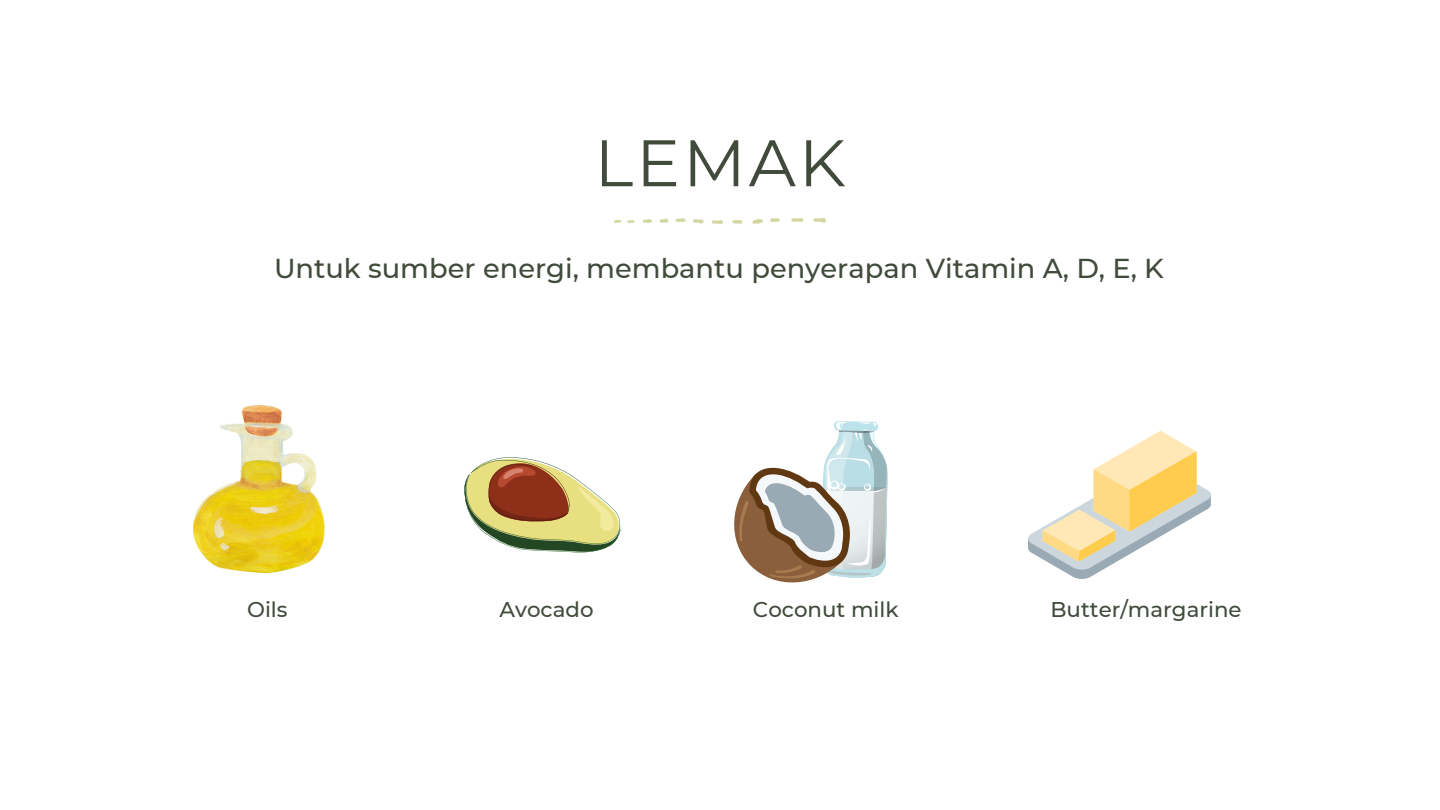
<style>
.page{position:relative;width:1440px;height:810px;background:#fff}
.page>*{position:absolute;margin:0;border:0;box-sizing:border-box;transform-origin:0 0}
.t1{font:65.7px "Montserrat";letter-spacing:.045em;color:#414b3b}
.t2{font:500 27.3px "Montserrat";color:#414b3b}
.t3{font:500 21.3px "Montserrat";color:#414b3b}
</style>
<div class="page">
<img style="left:614px;top:219px;width:212px;height:5px">
<img style="left:194px;top:405px;width:130px;height:167px">
<svg style="left:464px;top:457px;width:157px;height:96px"></svg>
<svg style="left:1028px;top:431px;width:183px;height:148px"></svg>
<svg style="left:734px;top:421px;width:154px;height:162px"></svg>
<p class="t1" style="left:594px;top:123px;width:253px">LEMAK</p>
<p class="t2" style="left:274px;top:251px;width:891px">Untuk sumber energi, membantu penyerapan Vitamin A, D, E, K</p>
<p class="t3" style="left:247px;top:596px;width:42px">Oils</p>
<p class="t3" style="left:500px;top:596px;width:96px">Avocado</p>
<p class="t3" style="left:1050px;top:596px;width:193px">Butter/margarine</p>
<p class="t3" style="left:753px;top:596px;width:147px">Coconut milk</p>
</div>
